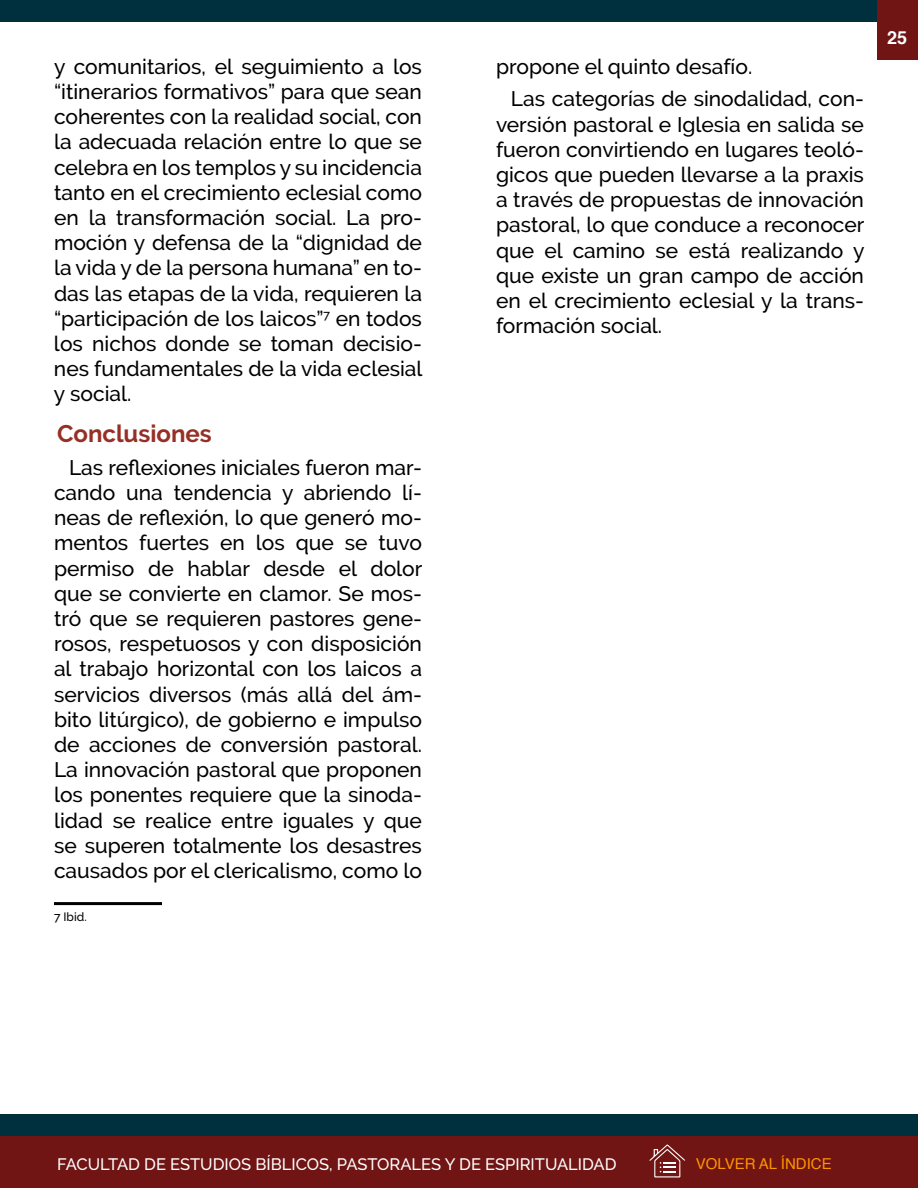
<style>
.page{position:relative;width:918px;height:1188px;background:#fff}
.page>*{position:absolute;margin:0;border:0;box-sizing:border-box;transform-origin:0 0}
.t1{font:700 24px "Raleway";color:#963026}
.t2{font:500 21px/25.2px "Raleway";color:#000;text-align:justify}
.t3{font:700 18px "Helvetica";color:#fff}
.t4{font:500 16.5px "Raleway";color:#fff}
.t5{font:15px "Helvetica";color:#ff9400}
.t6{font:500 12px "Raleway";color:#000}
</style>
<div class="page">
<div style="left:0;top:1134px;width:918px;height:54px;background:#701414"></div>
<div style="left:0;top:1114px;width:918px;height:22px;background:#00303d"></div>
<div style="left:0;top:0;width:918px;height:22px;background:#00303d"></div>
<svg style="left:649px;top:1144px;width:36px;height:34px"></svg>
<hr style="left:0;top:0;width:1px;height:60px;background:#701414">
<div style="left:878px;top:0;width:40px;height:60px;background:#701414"></div>
<hr style="left:54px;top:902px;width:108px;height:3px;background:#000">
<p class="t2" style="left:54px;top:54px;width:370px">y comunitarios, el seguimiento a los “itinerarios formativos” para que sean coherentes con la realidad social, con la adecuada relación entre lo que se celebra en los templos y su incidencia tanto en el crecimiento eclesial como en la transformación social. La pro&shy;moción y defensa de la “dignidad de la vida y de la persona humana” en to&shy;das las etapas de la vida, requieren la “participación de los laicos”<sup>7</sup> en todos los nichos donde se toman decisio&shy;nes fundamentales de la vida eclesial y social.</p>
<p class="t1" style="left:57px;top:420px;width:156px">Conclusiones</p>
<p class="t2" style="left:54px;top:455px;width:370px;text-indent:15px">Las reflexiones iniciales fueron mar&shy;cando una tendencia y abriendo lí&shy;neas de reflexión, lo que generó mo&shy;mentos fuertes en los que se tuvo permiso de hablar desde el dolor que se convierte en clamor. Se mos&shy;tró que se requieren pastores gene&shy;rosos, respetuosos y con disposición al trabajo horizontal con los laicos a servicios diversos (más allá del ám&shy;bito litúrgico), de gobierno e impulso de acciones de conversión pastoral.<br>La innovación pastoral que proponen los ponentes requiere que la sinoda&shy;lidad se realice entre iguales y que se superen totalmente los desastres causados por el clericalismo, como lo</p>
<p class="t6" style="left:54px;top:910px;width:34px">7 Ibid.</p>
<p class="t2" style="left:511px;top:50px;width:354px;line-height:32.7px;text-indent:-15px">propone el quinto desafío.<br>Las categorías de sinodalidad, con-</p>
<p class="t2" style="left:496px;top:112px;width:370px">versión pastoral e Iglesia en salida se fueron convirtiendo en lugares teoló&shy;gicos que pueden llevarse a la praxis a través de propuestas de innovación pastoral, lo que conduce a reconocer que el camino se está realizando y que existe un gran campo de acción en el crecimiento eclesial y la trans&shy;formación social.</p>
<p class="t3" style="left:887px;top:23px;width:22px">25</p>
<p class="t4" style="left:57px;top:1155px;width:561px">FACULTAD DE ESTUDIOS BÍBLICOS, PASTORALES Y DE ESPIRITUALIDAD</p>
<p class="t5" style="left:696px;top:1152px;width:137px">VOLVER AL ÍNDICE</p>
</div>
